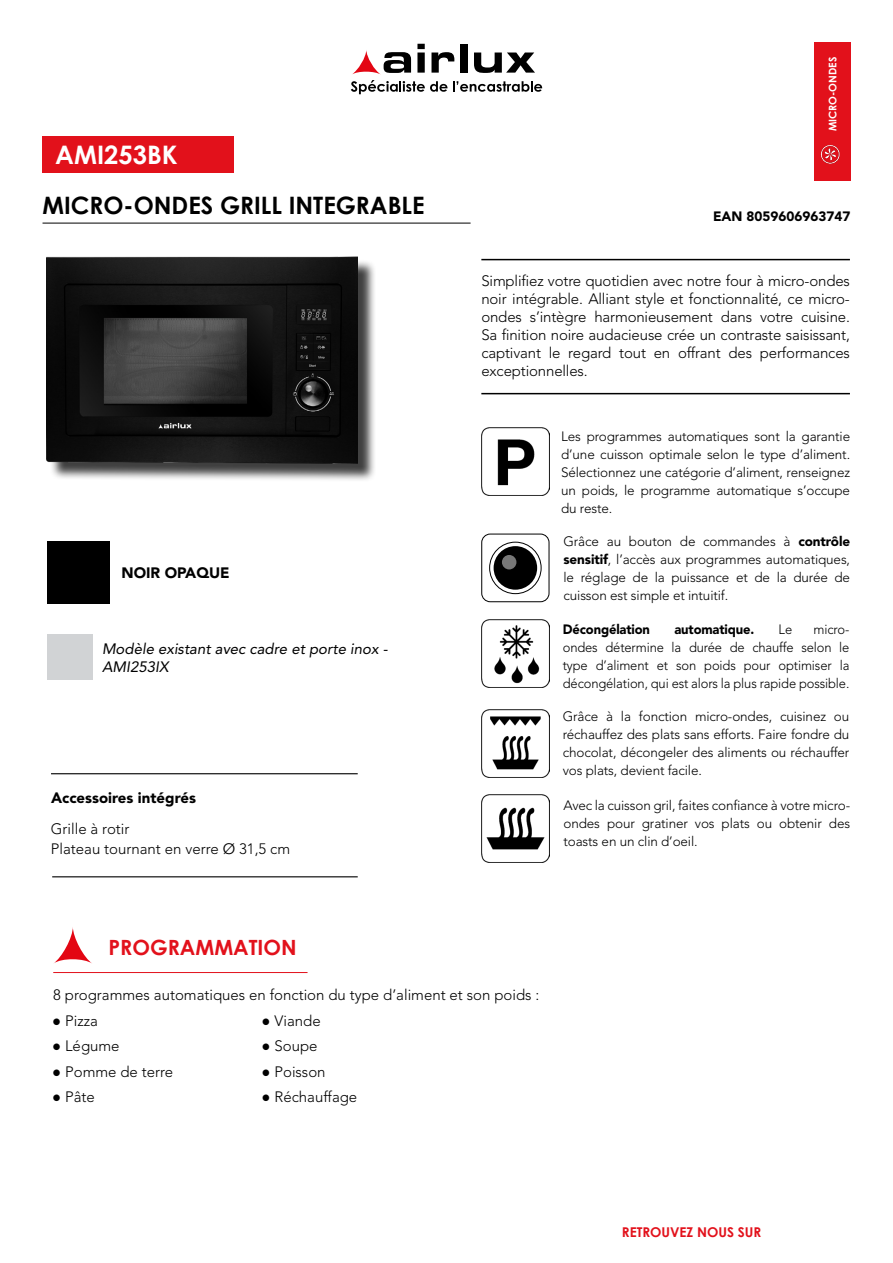
<style>
.page{position:relative;width:893px;height:1263px;background:#fff}
.page>*{position:absolute;margin:0;border:0;box-sizing:border-box;transform-origin:0 0}
.REFERENCE_PRODUIT_TITTRE{font:700 25.5px "Century Gothic";color:#fff}
.DESCRIPTION_MODELE{font:700 24px "Century Gothic";color:#000}
.TITTRE_PPX_ROUGE{font:700 21px "Century Gothic";color:#e2111b}
.INTRO_PRODUITS{font:300 15px/18px "Avenir LT Std";letter-spacing:-.01em;color:#000;text-align:justify}
.TEXTE_CLASSIQUE{font:300 15px "Avenir LT Std";color:#000}
.Texte_description_gras{font:italic 15px/18px "Avenir LT Std";color:#000}
.Texte_description_gras-2{font:900 15px "Avenir LT Std";color:#000}
.CORPS_DES_OPTIONS{font:300 13.5px/18px "Avenir LT Std";letter-spacing:-.01em;color:#000;text-align:justify}
.CORPS_DES_OPTIONS-2{font:300 13.5px/18px "Avenir LT Std";letter-spacing:-.01em;color:#000;text-align:justify;scale:.96 1}
.CORPS_DES_OPTIONS-3{font:900 13.5px "Avenir LT Std";letter-spacing:-.01em;color:#000;scale:.96 1}
.code_ean{font:900 13.5px "Avenir LT Std";color:#000}
.PIED_DE_PAGE{font:700 13.5px "Century Gothic";color:#e2111b}
.t1{font:700 10.5px "Century Gothic";color:#fff}
.s1{font-weight:400}
.s2{font-weight:900}
.s3{font-family:"Century Gothic";font-weight:700}
</style>
<div class="page">
<hr style="left:481px;top:259px;width:369px;height:1px;background:#000">
<hr style="left:481px;top:393px;width:369px;height:1px;background:#000">
<div style="left:43px;top:136px;width:191px;height:36px;background:#e2111b"></div>
<hr style="left:43px;top:223px;width:428px;height:1px;background:#000">
<div style="left:49px;top:259px;width:328px;height:223px;background:#000;opacity:.75"></div>
<img style="left:47px;top:256px;width:311px;height:210px">
<div style="left:47px;top:541px;width:63px;height:63px;background:#000"></div>
<img style="left:482px;top:620px;width:68px;height:68px">
<img style="left:482px;top:427px;width:68px;height:68px">
<div style="left:47px;top:634px;width:46px;height:46px;background:#d1d3d5"></div>
<svg style="left:351px;top:44px;width:191px;height:50px"></svg>
<img style="left:482px;top:709px;width:68px;height:68px">
<div style="left:814px;top:43px;width:36px;height:138px;background:#e2111b"></div>
<hr style="left:51px;top:773px;width:307px;height:1px;background:#000">
<img style="left:820px;top:145px;width:20px;height:19px">
<hr style="left:52px;top:876px;width:306px;height:1px;background:#000">
<img style="left:481px;top:794px;width:68px;height:69px">
<div style="left:481px;top:534px;width:68px;height:68px;border:1px solid #000;border-radius:9px"></div>
<div style="left:494px;top:546px;width:43px;height:44px;background:#000;border-radius:50%"></div>
<div style="left:489px;top:542px;width:52px;height:52px;border:1px solid #000;border-radius:50%"></div>
<div style="left:502px;top:555px;width:14px;height:14px;background:#777;border-radius:50%"></div>
<hr style="left:53px;top:972px;width:255px;height:1px;background:#e2111b">
<svg style="left:54px;top:927px;width:38px;height:36px"></svg>
<p class="REFERENCE_PRODUIT_TITTRE" style="left:55px;top:135px;width:124px">AMI253BK</p>
<p class="DESCRIPTION_MODELE" style="left:43px;top:187px;width:384px">MICRO-ONDES GRILL INTEGRABLE</p>
<p class="Texte_description_gras-2" style="left:121px;top:564px;width:110px">NOIR OPAQUE</p>
<p class="Texte_description_gras" style="left:102px;top:640px;width:287px">Modèle existant avec cadre et porte inox -<br>AMI253IX</p>
<p class="Texte_description_gras-2" style="left:51px;top:789px;width:147px">Accessoires intégrés</p>
<p class="TEXTE_CLASSIQUE" style="left:51px;top:820px;width:80px">Grille à rotir</p>
<p class="TEXTE_CLASSIQUE" style="left:51px;top:840px;width:241px">Plateau tournant en verre <span class="s1">Ø</span> 31,5 cm</p>
<p class="TITTRE_PPX_ROUGE" style="left:109px;top:932px;width:190px">PROGRAMMATION</p>
<p class="t1" style="left:824px;top:131px;width:76px;rotate:-90deg">MICRO-ONDES</p>
<p class="code_ean" style="left:713px;top:208px;width:139px">EAN 8059606963747</p>
<p class="INTRO_PRODUITS" style="left:481px;top:272px;width:370px">Simplifiez votre quotidien avec notre four à micro-ondes noir intégrable. Alliant style et fonctionnalité, ce micro&shy;ondes s’intègre harmonieusement dans votre cuisine.<br>Sa finition noire audacieuse crée un contraste saisissant, captivant le regard tout en offrant des performances exceptionnelles.</p>
<p class="CORPS_DES_OPTIONS" style="left:561px;top:427px;width:291px">Les programmes automatiques sont la garantie d’une cuisson optimale selon le type d’aliment.<br>Sélectionnez une catégorie d’aliment, renseignez un poids, le programme automatique s’occupe du reste.</p>
<p class="CORPS_DES_OPTIONS" style="left:563px;top:532px;width:288px">Grâce au bouton de commandes à <span class="s2">contrôle sensitif</span>, l’accès aux programmes automatiques, le réglage de la puissance et de la durée de cuisson est simple et intuitif.</p>
<p class="CORPS_DES_OPTIONS-3" style="left:563px;top:621px;width:92px">Décongélation</p>
<p class="CORPS_DES_OPTIONS-3" style="left:674px;top:621px;width:85px">automatique.</p>
<p class="CORPS_DES_OPTIONS-2" style="left:779px;top:620px;width:16px">Le</p>
<p class="CORPS_DES_OPTIONS-2" style="left:563px;top:620px;width:300px;text-indent:251px">micro&shy;ondes détermine la durée de chauffe selon le type d’aliment et son poids pour optimiser la décongélation, qui est alors la plus rapide possible.</p>
<p class="CORPS_DES_OPTIONS" style="left:563px;top:708px;width:288px">Grâce à la fonction micro-ondes, cuisinez ou réchauffez des plats sans efforts. Faire fondre du chocolat, décongeler des aliments ou réchauffer vos plats, devient facile.</p>
<p class="CORPS_DES_OPTIONS" style="left:563px;top:796px;width:288px">Avec la cuisson gril, faites confiance à votre micro-</p>
<p class="CORPS_DES_OPTIONS" style="left:563px;top:814px;width:288px">ondes pour gratiner vos plats ou obtenir des toasts en un clin d’oeil.</p>
<p class="TEXTE_CLASSIQUE" style="left:53px;top:986px;width:488px">8 programmes automatiques en fonction du type d’aliment et son poids :</p>
<p class="TEXTE_CLASSIQUE" style="left:52px;top:1012px;width:47px"><span class="s3">●</span> Pizza</p>
<p class="TEXTE_CLASSIQUE" style="left:52px;top:1037px;width:69px"><span class="s3">●</span> Légume</p>
<p class="TEXTE_CLASSIQUE" style="left:52px;top:1063px;width:123px"><span class="s3">●</span> Pomme de terre</p>
<p class="TEXTE_CLASSIQUE" style="left:52px;top:1088px;width:44px"><span class="s3">●</span> Pâte</p>
<p class="TEXTE_CLASSIQUE" style="left:261px;top:1012px;width:61px"><span class="s3">●</span> Viande</p>
<p class="TEXTE_CLASSIQUE" style="left:261px;top:1037px;width:58px"><span class="s3">●</span> Soupe</p>
<p class="TEXTE_CLASSIQUE" style="left:261px;top:1063px;width:66px"><span class="s3">●</span> Poisson</p>
<p class="TEXTE_CLASSIQUE" style="left:261px;top:1088px;width:97px"><span class="s3">●</span> Réchauffage</p>
<p class="PIED_DE_PAGE" style="left:622px;top:1221px;width:141px">RETROUVEZ NOUS SUR</p>
</div>
